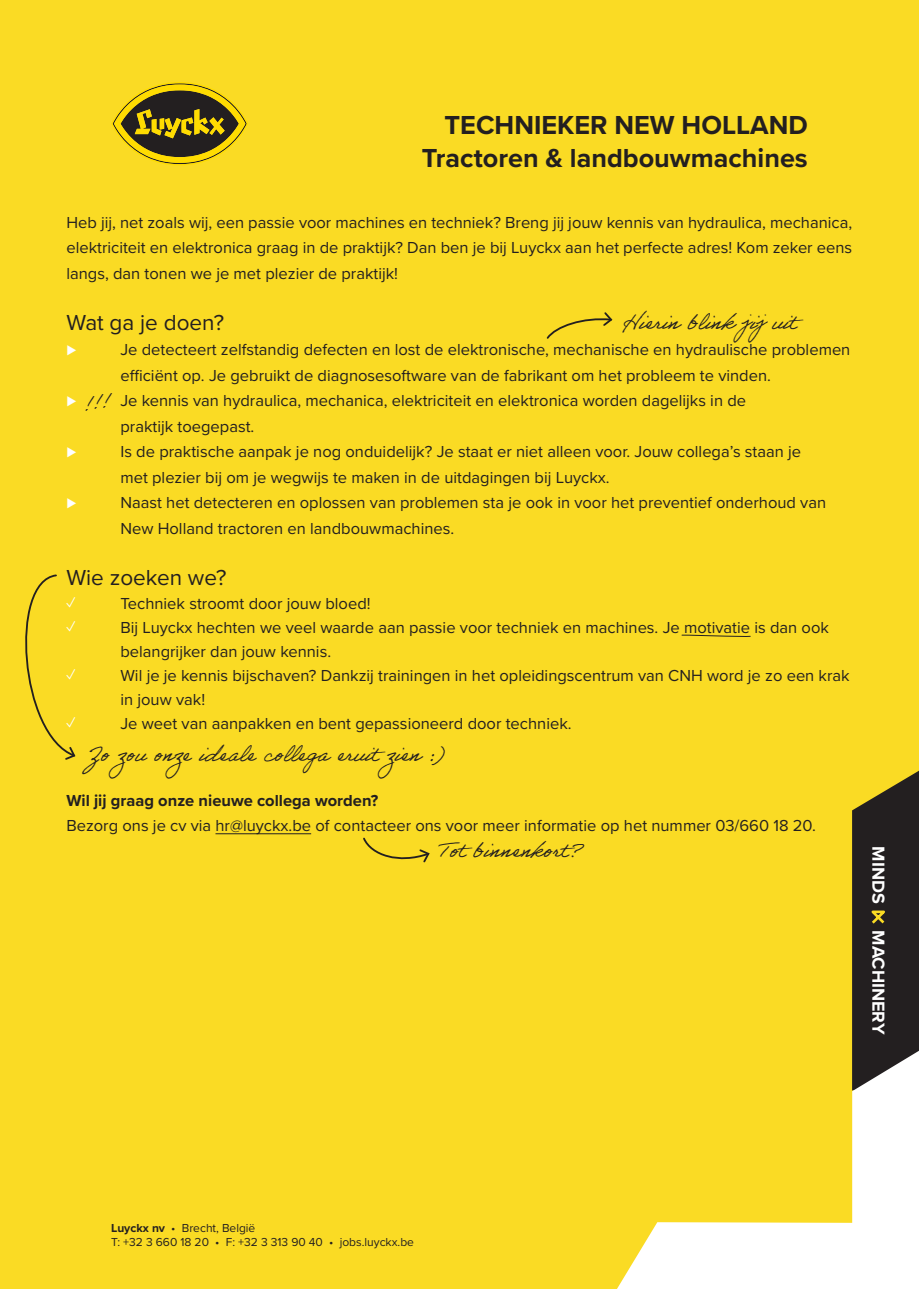
<style>
.page{position:relative;width:919px;height:1289px;background:#fff}
.page>*{position:absolute;margin:0;border:0;box-sizing:border-box;transform-origin:0 0}
.t1{font:700 27px/32.4px "Proxima Nova";color:#231f20;text-align:right}
.t2{font:22.5px "Proxima Nova";color:#231f20}
.t3{font:21px "Adobe Handwriting Ernie";color:#231f20}
.t4{font:700 18px "Proxima Nova";color:#fff}
.t5{font:16.5px/25.5px "Proxima Nova";color:#231f20}
.t6{font:700 16.5px "Proxima Nova";color:#231f20}
.t7{font:16.5px "Proxima Nova";color:#fff}
.t8{font:12px/14.4px "Proxima Nova";color:#231f20}
.s1{font-weight:700}
</style>
<div class="page">
<div style="left:0;top:0;width:918px;height:1288px;background:#fadb24"></div>
<hr style="left:215px;top:833px;width:96px;height:1px;background:#231f20">
<svg style="left:617px;top:771px;width:301px;height:517px"></svg>
<svg style="left:111px;top:82px;width:137px;height:83px"></svg>
<svg style="left:25px;top:574px;width:51px;height:186px"></svg>
<svg style="left:681px;top:634px;width:70px;height:3px"></svg>
<svg style="left:546px;top:312px;width:67px;height:27px"></svg>
<svg style="left:363px;top:837px;width:67px;height:26px"></svg>
<h1 class="t1" style="left:422px;top:109px;width:387px">TECHNIEKER NEW HOLLAND<br>Tractoren &amp; landbouwmachines</h1>
<p class="t5" style="left:66px;top:209px;width:787px;text-align:justify">Heb jij, net zoals wij, een passie voor machines en techniek? Breng jij jouw kennis van hydraulica, mechanica, elektriciteit en elektronica graag in de praktijk? Dan ben je bij Luyckx aan het perfecte adres! Kom zeker eens langs, dan tonen we je met plezier de praktijk!</p>
<h2 class="t2" style="left:66px;top:305px;width:159px">Wat ga je doen?</h2>
<p class="t7" style="left:66px;top:337px;width:11px">⊲</p>
<p class="t5" style="left:120px;top:336px;width:731px">Je detecteert zelfstandig defecten en lost de elektronische, mechanische en hydraulische problemen efficiënt op. Je gebruikt de diagnosesoftware van de fabrikant om het probleem te vinden.</p>
<p class="t7" style="left:66px;top:388px;width:11px">⊲</p>
<p class="t5" style="left:120px;top:387px;width:627px">Je kennis van hydraulica, mechanica, elektriciteit en elektronica worden dagelijks in de praktijk toegepast.</p>
<p class="t7" style="left:66px;top:439px;width:11px">⊲</p>
<p class="t5" style="left:120px;top:438px;width:682px">Is de praktische aanpak je nog onduidelijk? Je staat er niet alleen voor. Jouw collega’s staan je met plezier bij om je wegwijs te maken in de uitdagingen bij Luyckx.</p>
<p class="t7" style="left:66px;top:490px;width:11px">⊲</p>
<p class="t5" style="left:120px;top:489px;width:707px">Naast het detecteren en oplossen van problemen sta je ook in voor het preventief onderhoud van<br>New Holland tractoren en landbouwmachines.</p>
<h2 class="t2" style="left:66px;top:560px;width:162px">Wie zoeken we?</h2>
<p class="t7" style="left:66px;top:591px;width:10px">✓</p>
<p class="t5" style="left:120px;top:590px;width:252px">Techniek stroomt door jouw bloed!</p>
<p class="t7" style="left:66px;top:615px;width:10px">✓</p>
<p class="t5" style="left:120px;top:615px;width:710px;line-height:24px">Bij Luyckx hechten we veel waarde aan passie voor techniek en machines. Je motivatie is dan ook belangrijker dan jouw kennis.</p>
<p class="t7" style="left:66px;top:663px;width:10px">✓</p>
<p class="t5" style="left:120px;top:663px;width:730px;line-height:24px">Wil je je kennis bijschaven? Dankzij trainingen in het opleidingscentrum van CNH word je zo een krak in jouw vak!</p>
<p class="t7" style="left:66px;top:711px;width:10px">✓</p>
<p class="t5" style="left:120px;top:710px;width:452px">Je weet van aanpakken en bent gepassioneerd door techniek.</p>
<p class="t3" style="left:622px;top:309px;width:175px">Hierin blink jijuit</p>
<p class="t3" style="left:89px;top:741px;width:356px">Zo zou onze ideale collega eruit zien :)</p>
<p class="t6" style="left:66px;top:787px;width:313px">Wil jij graag onze nieuwe collega worden?</p>
<p class="t5" style="left:66px;top:812px;width:751px">Bezorg ons je cv via hr@luyckx.be of contacteer ons voor meer informatie op het nummer 03/660 18 20.</p>
<p class="t3" style="left:439px;top:837px;width:144px">Tot binnenkort?</p>
<p class="t4" style="left:891px;top:846px;width:59px;rotate:90deg">MINDS</p>
<p class="t4" style="left:891px;top:930px;width:106px;rotate:90deg">MACHINERY</p>
<p class="t8" style="left:111px;top:1219px;width:304px"><span class="s1">Luyckx nv</span> • Brecht, België<br>T: +32 3 660 18 20 • F: +32 3 313 90 40 • jobs.luyckx.be</p>
</div>
